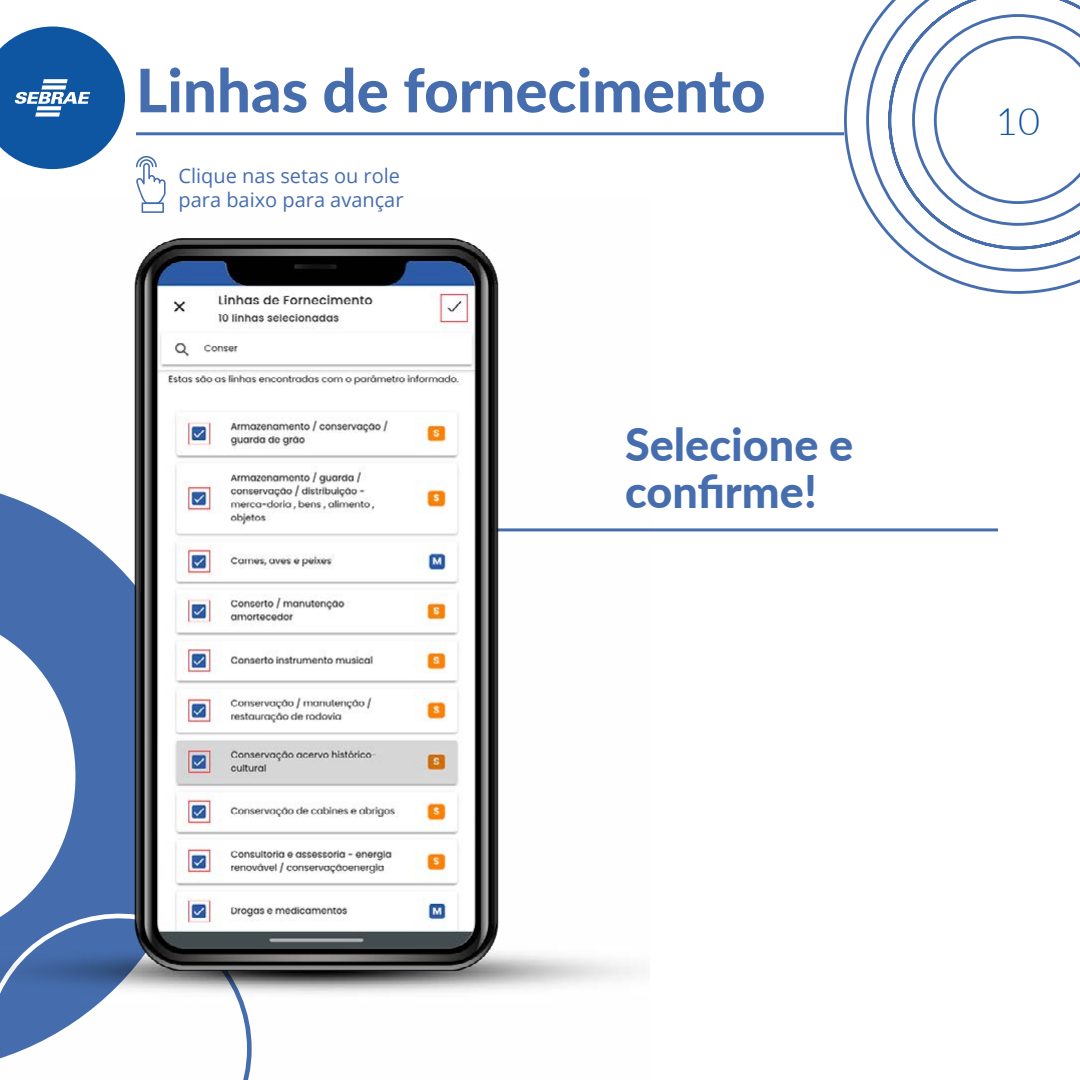
<style>
.page{position:relative;width:1080px;height:1080px;background:#fff}
.page>*{position:absolute;margin:0;border:0;box-sizing:border-box;transform-origin:0 0}
.t1{font:800 60px "Lato";color:#466eaf}
.t2{font:800 45px/47px "Lato";color:#466eaf}
.t3{font:300 37.9px "Lato";color:#0e56a2}
.t4{font:20px/24px "Open Sans";color:#466eaf}
</style>
<div class="page">
<svg style="left:843px;top:0;width:237px;height:294px"></svg>
<svg style="left:0;top:27px;width:125px;height:142px"></svg>
<hr style="left:136px;top:132px;width:708px;height:3px;background:#466eaf">
<svg style="left:136px;top:156px;width:30px;height:39px"></svg>
<hr style="left:442px;top:528px;width:556px;height:3px;background:#466eaf">
<img style="left:0;top:195px;width:650px;height:885px">
<h1 class="t1" style="left:136px;top:46px;width:631px">Linhas de fornecimento</h1>
<p class="t4" style="left:179px;top:163px;width:227px">Clique nas setas ou role para baixo para avançar</p>
<h2 class="t2" style="left:625px;top:420px;width:230px">Selecione e confirme!</h2>
<h3 class="t3" style="left:996px;top:95px;width:46px">10</h3>
</div>
